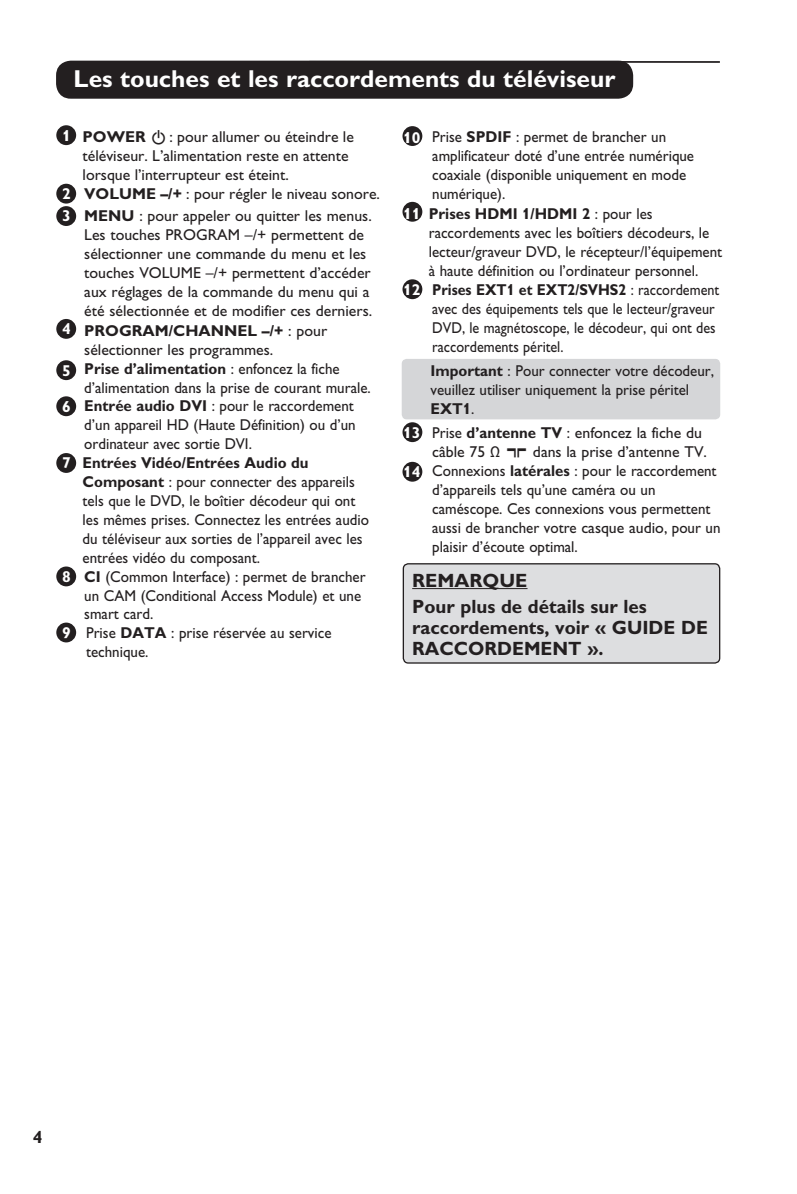
<style>
.page{position:relative;width:797px;height:1194px;background:#fff}
.page>*{position:absolute;margin:0;border:0;box-sizing:border-box;transform-origin:0 0}
.t1{font:700 24.5px "Gill Alt One";color:#fff}
.t2{font:700 19.25px/25.9px "Gill Alt One";color:#231f20}
.t3{font:700 17.5px "Gill Alt One";color:#231f20}
.t4{font:15.75px/18.9px "Gill Alt One";color:#231f20;scale:.95 1}
.t5{font:15.75px "Gill Alt One";color:#231f20}
.t6{font:15.75px "Gill Alt One";color:#231f20;scale:.9 1}
.t7{font:700 15.75px "Gill Alt One";color:#231f20;scale:.95 1}
.t8{font:700 15.75px "Gill Alt One";color:#231f20;scale:.9 1}
.t9{font:700 15.75px "Gill Alt One";color:#231f20}
.s1{font-weight:700;color:#fff}
.s2{font-weight:700}
.s3{font-family:"Philips DFU"}
.s4{color:#fff}
.s5{font-weight:400}
.s6{font-family:"Gill Sans Std"}
</style>
<div class="page">
<div style="left:56px;top:125px;width:20px;height:20px;background:#231f20;border-radius:50%"></div>
<div style="left:56px;top:184px;width:20px;height:19px;background:#231f20;border-radius:50%"></div>
<div style="left:56px;top:206px;width:20px;height:20px;background:#231f20;border-radius:50%"></div>
<div style="left:56px;top:319px;width:20px;height:20px;background:#231f20;border-radius:50%"></div>
<div style="left:56px;top:360px;width:20px;height:20px;background:#231f20;border-radius:50%"></div>
<div style="left:56px;top:396px;width:20px;height:20px;background:#231f20;border-radius:50%"></div>
<div style="left:56px;top:453px;width:20px;height:20px;background:#231f20;border-radius:50%"></div>
<div style="left:56px;top:566px;width:20px;height:20px;background:#231f20;border-radius:50%"></div>
<div style="left:56px;top:622px;width:20px;height:20px;background:#231f20;border-radius:50%"></div>
<div style="left:403px;top:564px;width:316px;height:99px;background:#dddee0;border-radius:5px"></div>
<div style="left:402px;top:563px;width:318px;height:100px;border:1px solid #231f20;border-radius:5px"></div>
<hr style="left:412px;top:588px;width:115px;height:1px;background:#231f20">
<div style="left:402px;top:359px;width:318px;height:60px;background:#d5d6d8;border-radius:5px"></div>
<div style="left:402px;top:126px;width:20px;height:20px;background:#231f20;border-radius:50%"></div>
<div style="left:402px;top:202px;width:20px;height:20px;background:#231f20;border-radius:50%"></div>
<div style="left:402px;top:279px;width:20px;height:20px;background:#231f20;border-radius:50%"></div>
<div style="left:402px;top:422px;width:20px;height:20px;background:#231f20;border-radius:50%"></div>
<div style="left:402px;top:462px;width:20px;height:19px;background:#231f20;border-radius:50%"></div>
<div style="left:56px;top:61px;width:577px;height:38px;background:#231f20;border-radius:15px"></div>
<hr style="left:309px;top:61px;width:411px;height:2px;background:#231f20">
<h1 class="t1" style="left:74px;top:70px;width:543px">Les touches et les raccordements du téléviseur</h1>
<p class="t5" style="left:62px;top:131px;width:293px"><span class="s1">1</span> <span class="s2">POWER</span> <span class="s3">.</span>: pour allumer ou éteindre le</p>
<p class="t5" style="left:83px;top:150px;width:267px">téléviseur. L’alimentation reste en attente</p>
<p class="t5" style="left:83px;top:169px;width:208px">lorsque l’interrupteur est éteint.</p>
<p class="t5" style="left:62px;top:188px;width:319px"><span class="s1">2</span> <span class="s2">VOLUME –/+</span> : pour régler le niveau sonore.</p>
<p class="t5" style="left:62px;top:210px;width:311px"><span class="s1">3</span> <span class="s2">MENU</span> : pour appeler ou quitter les menus.</p>
<p class="t5" style="left:84px;top:229px;width:281px">Les touches PROGRAM –/+ permettent de</p>
<p class="t5" style="left:84px;top:248px;width:283px">sélectionner une commande du menu et les</p>
<p class="t5" style="left:84px;top:267px;width:288px">touches VOLUME –/+ permettent d’accéder</p>
<p class="t5" style="left:84px;top:286px;width:287px">aux réglages de la commande du menu qui a</p>
<p class="t5" style="left:84px;top:305px;width:289px">été sélectionnée et de modifier ces derniers.</p>
<p class="t9" style="left:62px;top:325px;width:266px"><span class="s4">4</span> PROGRAM/CHANNEL –/+ <span class="s5">: pour</span></p>
<p class="t5" style="left:84px;top:344px;width:190px">sélectionner les programmes.</p>
<p class="t7" style="left:62px;top:363px;width:293px"><span class="s4">5</span> Prise d’alimentation <span class="s5">: enfoncez la fiche</span></p>
<p class="t4" style="left:84px;top:379px;width:303px">d’alimentation dans la prise de courant murale.</p>
<p class="t4" style="left:62px;top:398px;width:308px"><span class="s1">6</span> <span class="s2">Entrée audio DVI</span> : pour le raccordement</p>
<p class="t4" style="left:84px;top:417px;width:287px">d’un appareil HD (Haute Définition) ou d’un</p>
<p class="t4" style="left:84px;top:436px;width:178px">ordinateur avec sortie DVI.</p>
<p class="t7" style="left:62px;top:457px;width:261px"><span class="s4">7</span> Entrées Vidéo/Entrées Audio du</p>
<p class="t4" style="left:83px;top:474px;width:288px"><span class="s2">Composant</span> : pour connecter des appareils</p>
<p class="t4" style="left:83px;top:493px;width:289px">tels que le DVD, le boîtier décodeur qui ont</p>
<p class="t4" style="left:83px;top:512px;width:303px">les mêmes prises. Connectez les entrées audio</p>
<p class="t4" style="left:83px;top:531px;width:296px">du téléviseur aux sorties de l’appareil avec les</p>
<p class="t4" style="left:83px;top:549px;width:188px">entrées vidéo du composant.</p>
<p class="t4" style="left:62px;top:568px;width:321px"><span class="s1">8</span> <span class="s2">CI</span> (Common Interface) : permet de brancher</p>
<p class="t4" style="left:84px;top:587px;width:293px">un CAM (Conditional Access Module) et une</p>
<p class="t4" style="left:84px;top:606px;width:74px">smart card.</p>
<p class="t4" style="left:62px;top:625px;width:285px"><span class="s1">9</span> Prise <span class="s2">DATA</span> : prise réservée au service</p>
<p class="t4" style="left:86px;top:644px;width:67px">technique.</p>
<p class="t4" style="left:432px;top:129px;width:277px;text-indent:-29px"><span class="s1">10</span> Prise <span class="s2">SPDIF</span> : permet de brancher un amplificateur doté d’une entrée numérique coaxiale (disponible uniquement en mode numérique).</p>
<p class="t7" style="left:403px;top:209px;width:264px"><span class="s4">11</span> Prises HDMI 1/HDMI 2 <span class="s5">: pour les</span></p>
<p class="t4" style="left:429px;top:225px;width:297px">raccordements avec les boîtiers décodeurs, le</p>
<p class="t4" style="left:429px;top:244px;width:310px">lecteur/graveur DVD, le récepteur/l’équipement</p>
<p class="t4" style="left:429px;top:263px;width:285px">à haute définition ou l’ordinateur personnel.</p>
<p class="t8" style="left:403px;top:284px;width:353px"><span class="s4">12</span> Prises EXT1 et EXT2/SVHS2 <span class="s5">: raccordement</span></p>
<p class="t6" style="left:432px;top:303px;width:315px">avec des équipements tels que le lecteur/graveur</p>
<p class="t6" style="left:432px;top:322px;width:316px">DVD, le magnétoscope, le décodeur, qui ont des</p>
<p class="t6" style="left:432px;top:341px;width:147px">raccordements péritel.</p>
<p class="t4" style="left:430px;top:363px;width:300px"><span class="s2">Important</span> : Pour connecter votre décodeur, veuillez utiliser uniquement la prise péritel<br><span class="s2">EXT1</span>.</p>
<p class="t4" style="left:403px;top:425px;width:316px"><span class="s1">13</span> Prise <span class="s2">d’antenne TV</span> : enfoncez la fiche du</p>
<p class="t5" style="left:432px;top:446px;width:276px">câble 75 <span class="s6">Ω</span> <span class="s3">:</span> dans la prise d’antenne TV.</p>
<p class="t4" style="left:403px;top:463px;width:331px"><span class="s1">14</span> Connexions <span class="s2">latérales</span> : pour le raccordement</p>
<p class="t4" style="left:432px;top:482px;width:236px">d’appareils tels qu’une caméra ou un</p>
<p class="t4" style="left:432px;top:501px;width:294px">caméscope. Ces connexions vous permettent</p>
<p class="t4" style="left:432px;top:519px;width:305px">aussi de brancher votre casque audio, pour un</p>
<p class="t4" style="left:432px;top:538px;width:155px">plaisir d’écoute optimal.</p>
<p class="t2" style="left:412px;top:569px;width:236px">REMARQUE<br>Pour plus de détails sur les</p>
<p class="t2" style="left:412px;top:618px;width:297px;line-height:21px">raccordements, voir « GUIDE DE<br>RACCORDEMENT ».</p>
<p class="t3" style="left:33px;top:1130px;width:11px">4</p>
</div>
